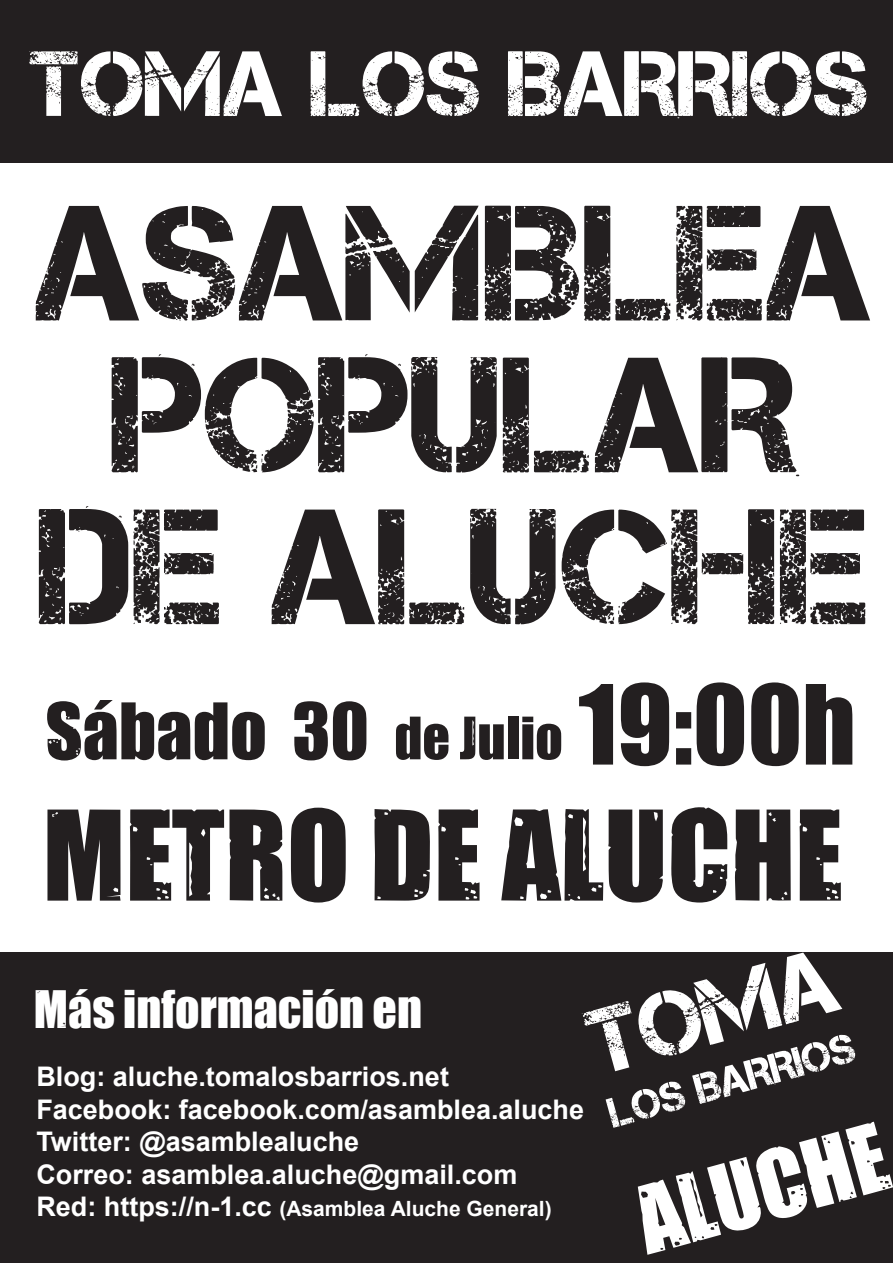
<style>
.page{position:relative;width:893px;height:1263px;background:#fff}
.page>*{position:absolute;margin:0;border:0;box-sizing:border-box;transform-origin:0 0}
.t1{font:163.65px/151.8px "Captureit";color:#231f20;text-align:center}
.t2{font:115.2px "Impacted";color:#231f20}
.t3{font:92.25px "Captureit";color:#fff}
.t4{font:72px "Impacted";color:#231f20}
.t5{font:47.85px "Impacted";color:#fff}
.t6{font:42px "Captureit";color:#fff}
.t7{font:700 27px/32.4px "Arial";color:#fff}
.t8{font:700 21px "Arial";color:#fff}
.s1{font-size:54px}
.s2{font-size:101.85px}
.s3{font-size:27px}
</style>
<div class="page">
<div style="left:0;top:952px;width:893px;height:311px;background:#231f20"></div>
<svg style="left:638px;top:1122px;width:255px;height:133px"></svg>
<div style="left:0;top:0;width:893px;height:162px;background:#231f20"></div>
<h3 class="t3" style="left:29px;top:32px;width:841px">TOMA LOS BARRIOS</h3>
<h1 class="t1" style="left:36px;top:187px;width:839px">ASAMBLEA<br>POPULAR<br>DE ALUCHE</h1>
<h3 class="t4" style="left:45px;top:675px;width:812px">Sábado 30 <span class="s1">de Julio</span> <span class="s2">19:00h</span></h3>
<h2 class="t2" style="left:43px;top:766px;width:802px">METRO DE ALUCHE</h2>
<h3 class="t3" style="left:577px;top:994px;width:256px;rotate:-15deg">TOMA</h3>
<h3 class="t5" style="left:34px;top:972px;width:390px">Más información en</h3>
<p class="t7" style="left:36px;top:1061px;width:549px">Blog: aluche.tomalosbarrios.net Facebook: facebook.com/asamblea.aluche Twitter: @asamblealuche<br>Correo: asamblea.aluche@gmail.com</p>
<p class="t8" style="left:36px;top:1194px;width:517px"><span class="s3">Red: https://n-1.cc</span> (Asamblea Aluche General)</p>
<h3 class="t6" style="left:603px;top:1090px;width:255px;rotate:-15deg">LOS BARRIOS</h3>
</div>
